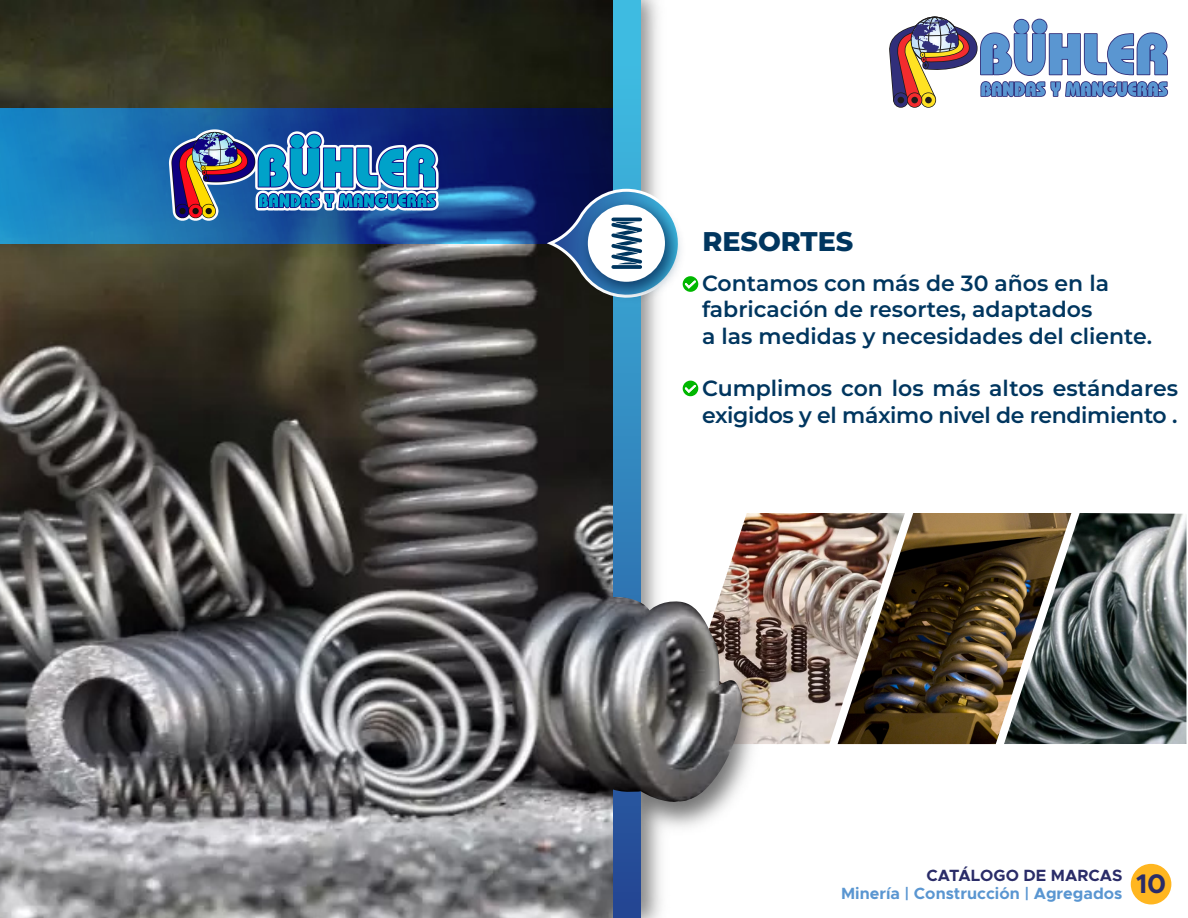
<style>
.page{position:relative;width:1188px;height:918px;background:#fff}
.page>*{position:absolute;margin:0;border:0;box-sizing:border-box;transform-origin:0 0}
.t1{font:800 27px "Montserrat";color:#00365f}
.t2{font:700 27px "Metropolis";color:#2a2c68}
.t3{font:600 22.05px/26.4px "Montserrat";color:#00365f}
.t4{font:700 16.35px "Metropolis";color:#5a96d1}
.t5{font:700 16.35px "Metropolis";color:#2a2c68}
</style>
<div class="page">
<img style="left:798px;top:513px;width:40px;height:231px">
<img style="left:838px;top:513px;width:166px;height:231px">
<img style="left:1004px;top:513px;width:182px;height:231px">
<img style="left:641px;top:0;width:157px;height:918px">
<img style="left:0;top:0;width:614px;height:918px">
<svg style="left:0;top:108px;width:614px;height:135px;background:#165596"></svg>
<div style="left:893px;top:92px;width:16px;height:16px;border:2px solid #1e1c1b;border-radius:50%"></div>
<div style="left:894px;top:93px;width:14px;height:14px;background:#312f7a;border-radius:50%"></div>
<div style="left:921px;top:92px;width:15px;height:16px;border:2px solid #1e1c1b;border-radius:50%"></div>
<svg style="left:922px;top:93px;width:13px;height:14px"></svg>
<div style="left:907px;top:92px;width:15px;height:16px;border:2px solid #1e1c1b;border-radius:50%"></div>
<svg style="left:908px;top:93px;width:14px;height:14px"></svg>
<svg style="left:889px;top:17px;width:279px;height:86px"></svg>
<div style="left:1131px;top:864px;width:40px;height:40px;background:#ffb620;border-radius:50%"></div>
<svg style="left:614px;top:0;width:27px;height:918px;background:#338dc2"></svg>
<svg style="left:683px;top:381px;width:15px;height:15px"></svg>
<img style="left:572px;top:300px;width:120px;height:9px">
<svg style="left:543px;top:187px;width:155px;height:113px"></svg>
<img style="left:161px;top:120px;width:290px;height:111px">
<img style="left:525px;top:593px;width:221px;height:223px">
<p class="t1" style="left:702px;top:224px;width:152px">RESORTES</p>
<p class="t3" style="left:702px;top:269px;width:452px">Contamos con más de 30 años en la fabricación de resortes, adaptados<br>a las medidas y necesidades del cliente.</p>
<p class="t3" style="left:702px;top:375px;width:477px">Cumplimos con los más altos estándares exigidos y el máximo nivel de rendimiento .</p>
<p class="t5" style="left:926px;top:865px;width:198px">CATÁLOGO DE MARCAS</p>
<p class="t4" style="left:841px;top:883px;width:283px">Minería | Construcción | Agregados</p>
<p class="t2" style="left:1136px;top:867px;width:32px">10</p>
</div>
